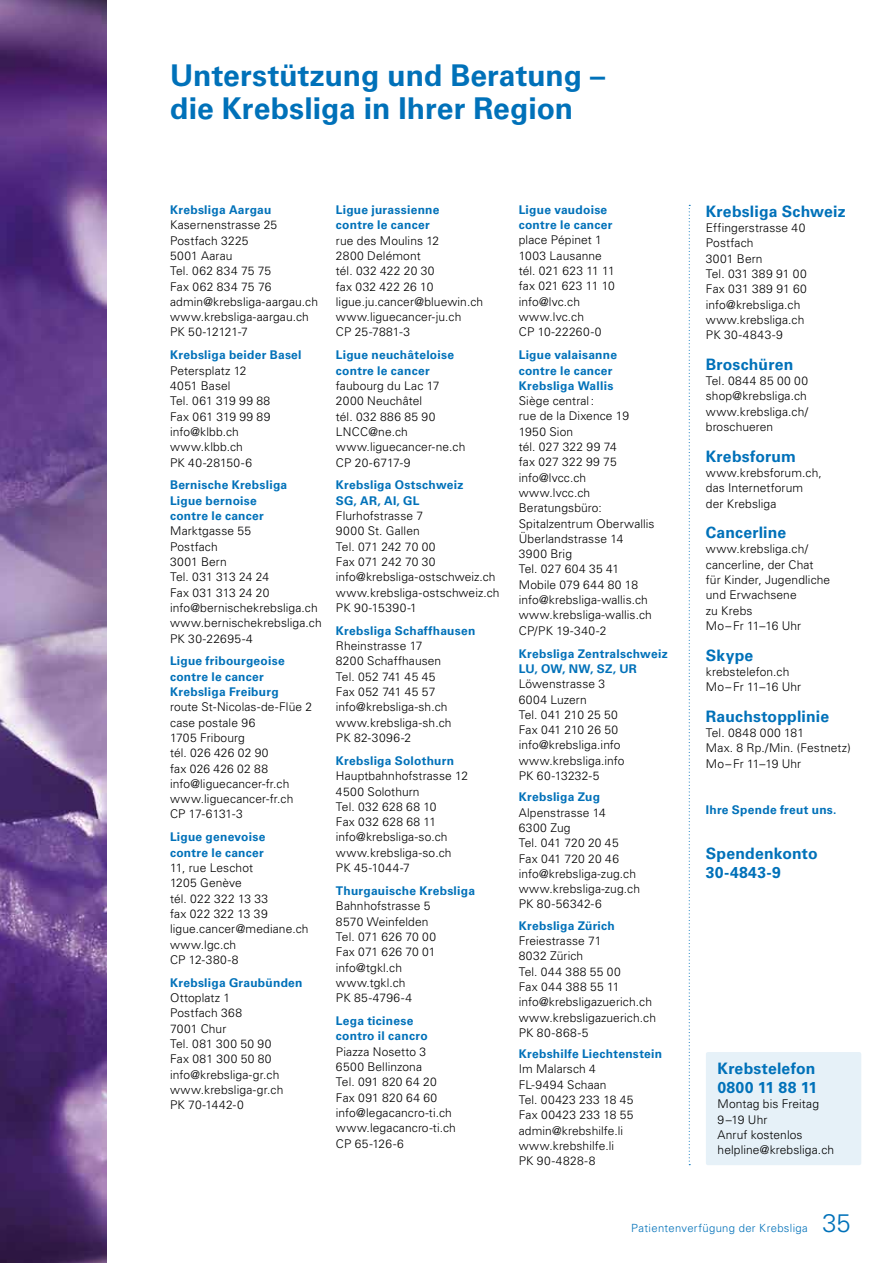
<style>
.page{position:relative;width:893px;height:1263px;background:#fff}
.page>*{position:absolute;margin:0;border:0;box-sizing:border-box;transform-origin:0 0}
.t1{font:700 30px/33px "Univers LT Std";color:#0071b9}
.t2{font:300 25.5px "Univers LT Std";color:#0071b9}
.t3{font:700 15.75px/18.8px "Univers LT Std";letter-spacing:.01em;color:#0071b9}
.t4{font:300 12px/15.3px "Univers LT Std";letter-spacing:.01em;color:#000}
.t5{font:700 12px/15.3px "Univers LT Std";letter-spacing:.02em;color:#0071b9}
.t6{font:300 11.25px "Univers LT Std";letter-spacing:.03em;color:#0071b9}
</style>
<div class="page">
<img style="left:0;top:0;width:106px;height:1263px">
<svg style="left:689px;top:205px;width:1px;height:960px"></svg>
<div style="left:706px;top:1052px;width:155px;height:113px;background:#e6f1f8;border-radius:2px"></div>
<h1 class="t1" style="left:170px;top:59px;width:436px">Unterstützung und Beratung – die Krebsliga in Ihrer Region</h1>
<p class="t5" style="left:170px;top:202px;width:103px">Krebsliga Aargau</p>
<p class="t4" style="left:170px;top:217px;width:149px">Kasernenstrasse 25<br>Postfach 3225<br>5001 Aarau<br>Tel. 062 834 75 75<br>Fax 062 834 75 76 admin@krebsliga-aargau.ch www.krebsliga-aargau.ch<br>PK 50-12121-7</p>
<p class="t5" style="left:170px;top:348px;width:133px">Krebsliga beider Basel</p>
<p class="t4" style="left:170px;top:363px;width:102px">Petersplatz 12<br>4051 Basel<br>Tel. 061 319 99 88<br>Fax 061 319 99 89 info@klbb.ch www.klbb.ch<br>PK 40-28150-6</p>
<p class="t5" style="left:170px;top:478px;width:119px">Bernische Krebsliga<br>Ligue bernoise contre le cancer</p>
<p class="t4" style="left:170px;top:523px;width:153px">Marktgasse 55<br>Postfach<br>3001 Bern<br>Tel. 031 313 24 24<br>Fax 031 313 24 20 info@bernischekrebsliga.ch www.bernischekrebsliga.ch<br>PK 30-22695-4</p>
<p class="t5" style="left:170px;top:654px;width:116px">Ligue fribourgeoise contre le cancer<br>Krebsliga Freiburg</p>
<p class="t4" style="left:170px;top:699px;width:144px">route St-Nicolas-de-Flüe 2 case postale 96<br>1705 Fribourg<br>tél. 026 426 02 90<br>fax 026 426 02 88 info@liguecancer-fr.ch www.liguecancer-fr.ch<br>CP 17-6131-3</p>
<p class="t5" style="left:170px;top:830px;width:97px">Ligue genevoise contre le cancer</p>
<p class="t4" style="left:170px;top:860px;width:140px">11, rue Leschot<br>1205 Genève<br>tél. 022 322 13 33<br>fax 022 322 13 39 ligue.cancer@mediane.ch www.lgc.ch<br>CP 12-380-8</p>
<p class="t5" style="left:170px;top:975px;width:134px">Krebsliga Graubünden</p>
<p class="t4" style="left:170px;top:990px;width:115px">Ottoplatz 1<br>Postfach 368<br>7001 Chur<br>Tel. 081 300 50 90<br>Fax 081 300 50 80 info@krebsliga-gr.ch www.krebsliga-gr.ch<br>PK 70-1442-0</p>
<p class="t5" style="left:336px;top:202px;width:105px">Ligue jurassienne contre le cancer</p>
<p class="t4" style="left:336px;top:233px;width:149px">rue des Moulins 12<br>2800 Delémont<br>tél. 032 422 20 30<br>fax 032 422 26 10 ligue.ju.cancer@bluewin.ch www.liguecancer-ju.ch<br>CP 25-7881-3</p>
<p class="t5" style="left:336px;top:348px;width:120px">Ligue neuchâteloise contre le cancer</p>
<p class="t4" style="left:336px;top:378px;width:131px">faubourg du Lac 17<br>2000 Neuchâtel<br>tél. 032 886 85 90<br>LNCC@ne.ch www.liguecancer-ne.ch<br>CP 20-6717-9</p>
<p class="t5" style="left:336px;top:478px;width:129px">Krebsliga Ostschweiz<br>SG, AR, AI, GL</p>
<p class="t4" style="left:336px;top:508px;width:165px">Flurhofstrasse 7<br>9000 St. Gallen<br>Tel. 071 242 70 00<br>Fax 071 242 70 30 info@krebsliga-ostschweiz.ch www.krebsliga-ostschweiz.ch<br>PK 90-15390-1</p>
<p class="t5" style="left:336px;top:623px;width:141px">Krebsliga Schaffhausen</p>
<p class="t4" style="left:336px;top:638px;width:117px">Rheinstrasse 17<br>8200 Schaffhausen<br>Tel. 052 741 45 45<br>Fax 052 741 45 57 info@krebsliga-sh.ch www.krebsliga-sh.ch<br>PK 82-3096-2</p>
<p class="t5" style="left:336px;top:753px;width:120px">Krebsliga Solothurn</p>
<p class="t4" style="left:336px;top:768px;width:134px">Hauptbahnhofstrasse 12<br>4500 Solothurn<br>Tel. 032 628 68 10<br>Fax 032 628 68 11 info@krebsliga-so.ch www.krebsliga-so.ch<br>PK 45-1044-7</p>
<p class="t5" style="left:336px;top:883px;width:141px">Thurgauische Krebsliga</p>
<p class="t4" style="left:336px;top:898px;width:102px">Bahnhofstrasse 5<br>8570 Weinfelden<br>Tel. 071 626 70 00<br>Fax 071 626 70 01 info@tgkl.ch www.tgkl.ch<br>PK 85-4796-4</p>
<p class="t5" style="left:336px;top:1013px;width:93px">Lega ticinese contro il cancro</p>
<p class="t4" style="left:336px;top:1044px;width:121px">Piazza Nosetto 3<br>6500 Bellinzona<br>Tel. 091 820 64 20<br>Fax 091 820 64 60 info@legacancro-ti.ch www.legacancro-ti.ch<br>CP 65-126-6</p>
<p class="t5" style="left:519px;top:202px;width:95px">Ligue vaudoise contre le cancer</p>
<p class="t4" style="left:519px;top:233px;width:98px">place Pépinet 1<br>1003 Lausanne tél. 021 623 11 11 fax 021 623 11 10 info@lvc.ch www.lvc.ch<br>CP 10-22260-0</p>
<p class="t5" style="left:519px;top:347px;width:100px">Ligue valaisanne contre le cancer<br>Krebsliga Wallis</p>
<p class="t4" style="left:519px;top:393px;width:137px">Siège central:<br>rue de la Dixence 19<br>1950 Sion<br>tél. 027 322 99 74<br>fax 027 322 99 75 info@lvcc.ch www.lvcc.ch<br>Beratungsbüro:<br>Spitalzentrum Oberwallis<br>Überlandstrasse 14<br>3900 Brig<br>Tel. 027 604 35 41<br>Mobile 079 644 80 18 info@krebsliga-wallis.ch www.krebsliga-wallis.ch<br>CP/PK 19-340-2</p>
<p class="t5" style="left:519px;top:646px;width:150px">Krebsliga Zentralschweiz<br>LU, OW, NW, SZ, UR</p>
<p class="t4" style="left:519px;top:676px;width:107px">Löwenstrasse 3<br>6004 Luzern<br>Tel. 041 210 25 50<br>Fax 041 210 26 50 info@krebsliga.info www.krebsliga.info<br>PK 60-13232-5</p>
<p class="t5" style="left:519px;top:789px;width:83px">Krebsliga Zug</p>
<p class="t4" style="left:519px;top:805px;width:123px">Alpenstrasse 14<br>6300 Zug<br>Tel. 041 720 20 45<br>Fax 041 720 20 46 info@krebsliga-zug.ch www.krebsliga-zug.ch<br>PK 80-56342-6</p>
<p class="t5" style="left:519px;top:918px;width:98px">Krebsliga Zürich</p>
<p class="t4" style="left:519px;top:933px;width:139px">Freiestrasse 71<br>8032 Zürich<br>Tel. 044 388 55 00<br>Fax 044 388 55 11 info@krebsligazuerich.ch www.krebsligazuerich.ch<br>PK 80-868-5</p>
<p class="t5" style="left:519px;top:1046px;width:145px">Krebshilfe Liechtenstein</p>
<p class="t4" style="left:519px;top:1061px;width:116px">Im Malarsch 4<br>FL-9494 Schaan<br>Tel. 00423 233 18 45<br>Fax 00423 233 18 55 admin@krebshilfe.li www.krebshilfe.li<br>PK 90-4828-8</p>
<h3 class="t3" style="left:706px;top:202px;width:141px">Krebsliga Schweiz</h3>
<p class="t4" style="left:706px;top:220px;width:103px">Effingerstrasse 40<br>Postfach<br>3001 Bern<br>Tel. 031 389 91 00<br>Fax 031 389 91 60 info@krebsliga.ch www.krebsliga.ch<br>PK 30-4843-9</p>
<h3 class="t3" style="left:706px;top:355px;width:89px">Broschüren</h3>
<p class="t4" style="left:706px;top:373px;width:104px;text-align:justify">Tel. 0844 85 00 00 shop@krebsliga.ch www.krebsliga.ch/ broschueren</p>
<h3 class="t3" style="left:706px;top:447px;width:92px">Krebsforum</h3>
<p class="t4" style="left:706px;top:465px;width:117px">www.krebsforum.ch, das Internetforum der Krebsliga</p>
<h3 class="t3" style="left:706px;top:523px;width:82px">Cancerline</h3>
<p class="t4" style="left:706px;top:541px;width:126px">www.krebsliga.ch/ cancerline, der Chat für Kinder, Jugendliche und Erwachsene<br>zu Krebs<br>Mo–Fr 11–16 Uhr</p>
<h3 class="t3" style="left:706px;top:646px;width:49px">Skype</h3>
<p class="t4" style="left:706px;top:664px;width:97px">krebstelefon.ch<br>Mo–Fr 11–16 Uhr</p>
<h3 class="t3" style="left:706px;top:707px;width:125px">Rauchstopplinie</h3>
<p class="t4" style="left:706px;top:725px;width:146px">Tel. 0848 000 181<br>Max. 8 Rp./Min. (Festnetz)<br>Mo–Fr 11–19 Uhr</p>
<p class="t5" style="left:706px;top:802px;width:132px">Ihre Spende freut uns.</p>
<h3 class="t3" style="left:706px;top:845px;width:113px">Spendenkonto<br>30-4843-9</h3>
<h3 class="t3" style="left:718px;top:1059px;width:101px">Krebstelefon<br>0800 11 88 11</h3>
<p class="t4" style="left:718px;top:1096px;width:118px">Montag bis Freitag<br>9–19 Uhr<br>Anruf kostenlos helpline@krebsliga.ch</p>
<p class="t6" style="left:631px;top:1222px;width:178px">Patientenverfügung der Krebsliga</p>
<h2 class="t2" style="left:822px;top:1208px;width:30px">35</h2>
</div>
